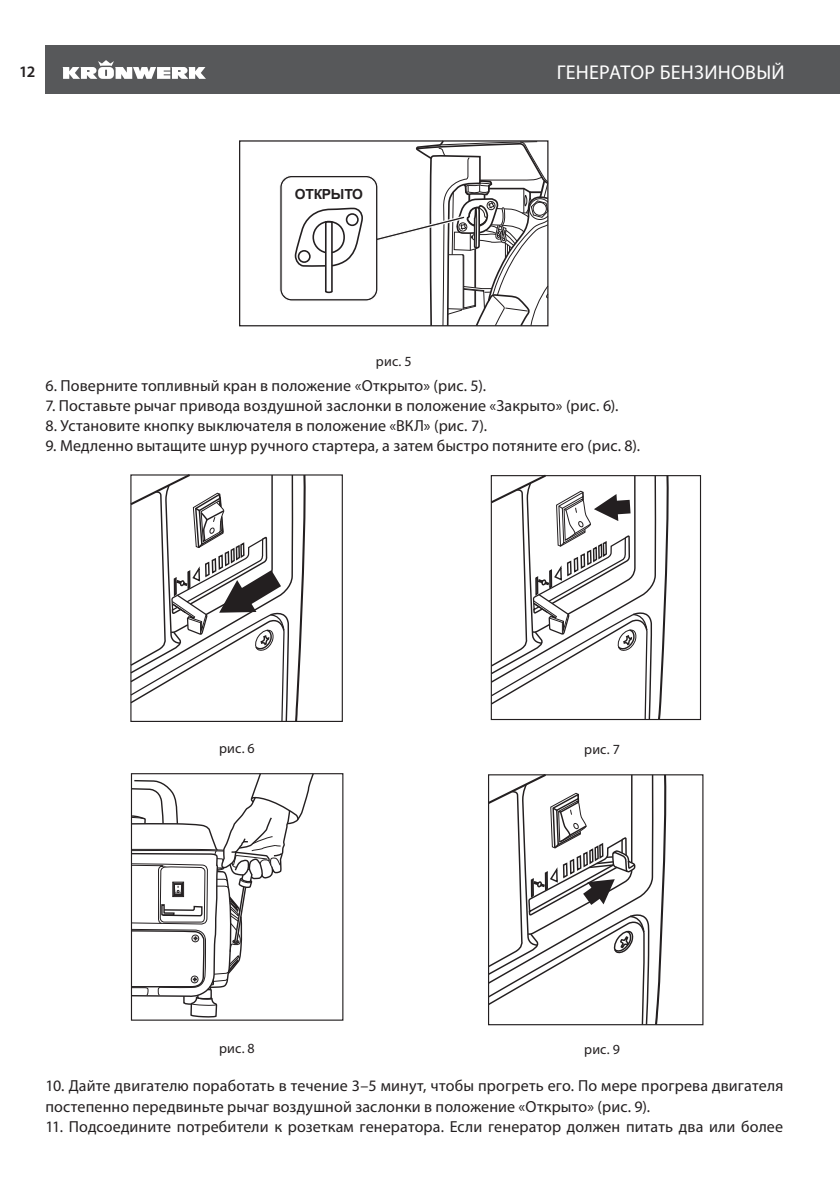
<style>
.page{position:relative;width:840px;height:1191px;background:#fff}
.page>*{position:absolute;margin:0;border:0;box-sizing:border-box;transform-origin:0 0}
.t1{font:20px "Myriad Pro";letter-spacing:.01em;color:#fff}
.Текст{font:16px/20px "Myriad Pro";letter-spacing:.01em;color:#231f20}
.t2{font:600 16px "Myriad Pro";color:#231f20}
.рис{font:14px "Myriad Pro";letter-spacing:.015em;color:#231f20}
.t3{font:700 13.8px "Arial";letter-spacing:-.015em;color:#231f20}
</style>
<div class="page">
<div style="left:45px;top:45px;width:794px;height:49px;background:#57585a"></div>
<svg style="left:62px;top:60px;width:144px;height:19px"></svg>
<svg style="left:279px;top:140px;width:270px;height:187px"></svg>
<svg style="left:130px;top:474px;width:176px;height:248px"></svg>
<svg style="left:130px;top:773px;width:184px;height:248px"></svg>
<svg style="left:490px;top:474px;width:179px;height:247px"></svg>
<svg style="left:488px;top:774px;width:178px;height:252px"></svg>
<p class="t2" style="left:19px;top:61px;width:18px">12</p>
<p class="t1" style="left:556px;top:59px;width:229px">ГЕНЕРАТОР БЕНЗИНОВЫЙ</p>
<p class="t3" style="left:295px;top:185px;width:70px">ОТКРЫТО</p>
<p class="рис" style="left:375px;top:353px;width:37px">рис. 5</p>
<p class="Текст" style="left:45px;top:375px;width:442px">6. Поверните топливный кран в положение «Открыто» (рис. 5).</p>
<p class="Текст" style="left:45px;top:395px;width:574px">7. Поставьте рычаг привода воздушной заслонки в положение «Закрыто» (рис. 6).</p>
<p class="Текст" style="left:45px;top:415px;width:443px">8. Установите кнопку выключателя в положение «ВКЛ» (рис. 7).</p>
<p class="Текст" style="left:45px;top:435px;width:596px">9. Медленно вытащите шнур ручного стартера, а затем быстро потяните его (рис. 8).</p>
<p class="рис" style="left:219px;top:740px;width:37px">рис. 6</p>
<p class="рис" style="left:219px;top:1039px;width:37px">рис. 8</p>
<p class="рис" style="left:584px;top:741px;width:37px">рис. 7</p>
<p class="рис" style="left:584px;top:1040px;width:37px">рис. 9</p>
<p class="Текст" style="left:45px;top:1075px;width:739px">10. Дайте двигателю поработать в течение 3–5 минут, чтобы прогреть его. По мере прогрева двигателя постепенно передвиньте рычаг воздушной заслонки в положение «Открыто» (рис. 9).</p>
<p class="Текст" style="left:45px;top:1115px;width:739px">11. Подсоедините потребители к розеткам генератора. Если генератор должен питать два или более</p>
</div>
